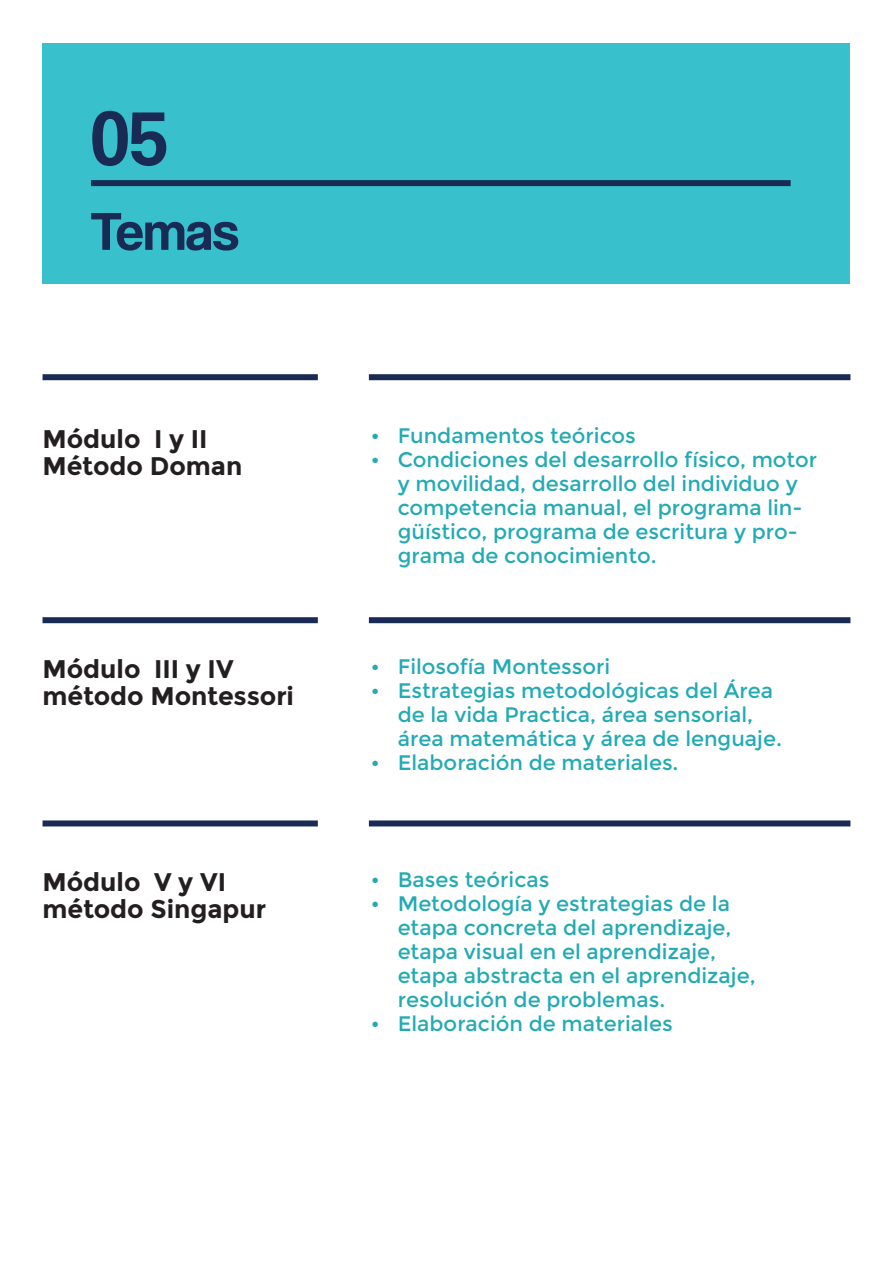
<style>
.page{position:relative;width:893px;height:1263px;background:#fff}
.page>*{position:absolute;margin:0;border:0;box-sizing:border-box;transform-origin:0 0}
.t1{font:78px "Coolvetica Rg";color:#192b54}
.t2{font:55.5px "Coolvetica Rg";color:#192b54}
.t3{font:700 25.5px/27px "Montserrat";color:#231f20}
.t4{font:21px/24px "Montserrat";color:#22abb4}
</style>
<div class="page">
<div style="left:43px;top:43px;width:807px;height:240px;background:#38c1cc"></div>
<div style="left:91px;top:180px;width:700px;height:6px;background:#192b54"></div>
<div style="left:43px;top:374px;width:275px;height:6px;background:#192b54"></div>
<div style="left:43px;top:820px;width:275px;height:6px;background:#192b54"></div>
<div style="left:43px;top:617px;width:275px;height:6px;background:#192b54"></div>
<div style="left:369px;top:374px;width:481px;height:6px;background:#192b54"></div>
<div style="left:369px;top:820px;width:481px;height:6px;background:#192b54"></div>
<div style="left:369px;top:617px;width:481px;height:6px;background:#192b54"></div>
<p class="t1" style="left:91px;top:92px;width:78px">05</p>
<p class="t2" style="left:91px;top:199px;width:149px">Temas</p>
<p class="t3" style="left:43px;top:425px;width:201px">Módulo I y II<br>Método Doman</p>
<p class="t3" style="left:43px;top:656px;width:253px">Módulo III y IV método Montessori</p>
<p class="t3" style="left:43px;top:869px;width:225px">Módulo V y VI método Singapur</p>
<p class="t4" style="left:371px;top:424px;width:267px">• Fundamentos teóricos</p>
<p class="t4" style="left:398px;top:448px;width:421px;text-indent:-27px">• Condiciones del desarrollo físico, motor y movilidad, desarrollo del individuo y competencia manual, el programa lin&shy;güístico, programa de escritura y pro&shy;grama de conocimiento.</p>
<p class="t4" style="left:371px;top:654px;width:241px">• Filosofía Montessori</p>
<p class="t4" style="left:398px;top:678px;width:386px;text-indent:-27px">• Estrategias metodológicas del Área de la vida Practica, área sensorial, área matemática y área de lenguaje.</p>
<p class="t4" style="left:371px;top:750px;width:309px">• Elaboración de materiales.</p>
<p class="t4" style="left:371px;top:868px;width:180px">• Bases teóricas</p>
<p class="t4" style="left:398px;top:892px;width:359px;text-indent:-27px">• Metodología y estrategias de la etapa concreta del aprendizaje, etapa visual en el aprendizaje, etapa abstracta en el aprendizaje, resolución de problemas.</p>
<p class="t4" style="left:371px;top:1012px;width:303px">• Elaboración de materiales</p>
</div>
